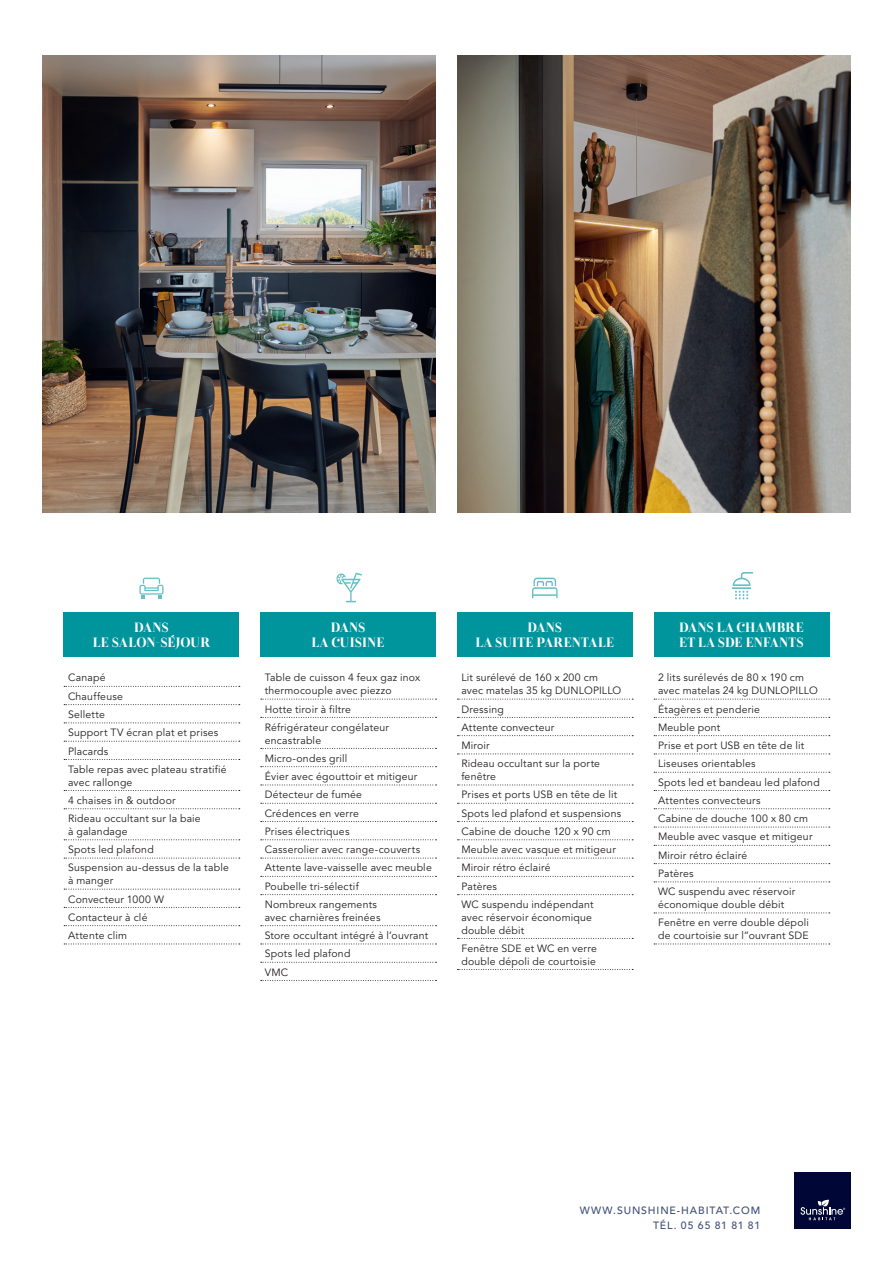
<style>
.page{position:relative;width:893px;height:1263px;background:#fff}
.page>*{position:absolute;margin:0;border:0;box-sizing:border-box;transform-origin:0 0}
.t1{font:13.5px/15px "Cabrito Didone Con Bol";letter-spacing:.02em;color:#fff;text-align:center}
.t2{font:10.5px/12.8px "Avenir LT Std";letter-spacing:.02em;color:#231f20}
.t3{font:500 10.5px/15px "Avenir LT Std";letter-spacing:.08em;color:#414f78;text-align:right}
</style>
<div class="page">
<div style="left:794px;top:1173px;width:56px;height:56px;background:#000737"></div>
<svg style="left:801px;top:1199px;width:44px;height:21px"></svg>
<img style="left:457px;top:55px;width:393px;height:457px">
<img style="left:43px;top:55px;width:393px;height:457px">
<svg style="left:64px;top:686px;width:176px;height:1px"></svg>
<svg style="left:64px;top:704px;width:176px;height:1px"></svg>
<svg style="left:64px;top:722px;width:176px;height:1px"></svg>
<svg style="left:64px;top:741px;width:176px;height:1px"></svg>
<svg style="left:64px;top:759px;width:176px;height:1px"></svg>
<svg style="left:64px;top:790px;width:176px;height:1px"></svg>
<svg style="left:64px;top:808px;width:176px;height:1px"></svg>
<svg style="left:64px;top:839px;width:176px;height:1px"></svg>
<svg style="left:64px;top:858px;width:176px;height:1px"></svg>
<svg style="left:64px;top:889px;width:176px;height:1px"></svg>
<svg style="left:64px;top:907px;width:176px;height:1px"></svg>
<svg style="left:64px;top:925px;width:176px;height:1px"></svg>
<svg style="left:64px;top:943px;width:176px;height:1px"></svg>
<svg style="left:261px;top:699px;width:175px;height:1px"></svg>
<svg style="left:261px;top:717px;width:175px;height:1px"></svg>
<svg style="left:261px;top:748px;width:175px;height:1px"></svg>
<svg style="left:261px;top:766px;width:175px;height:1px"></svg>
<svg style="left:261px;top:785px;width:175px;height:1px"></svg>
<svg style="left:261px;top:803px;width:175px;height:1px"></svg>
<svg style="left:261px;top:821px;width:175px;height:1px"></svg>
<svg style="left:261px;top:839px;width:175px;height:1px"></svg>
<svg style="left:261px;top:858px;width:175px;height:1px"></svg>
<svg style="left:261px;top:876px;width:175px;height:1px"></svg>
<svg style="left:261px;top:894px;width:175px;height:1px"></svg>
<svg style="left:261px;top:925px;width:175px;height:1px"></svg>
<svg style="left:261px;top:943px;width:175px;height:1px"></svg>
<svg style="left:261px;top:962px;width:175px;height:1px"></svg>
<svg style="left:261px;top:980px;width:175px;height:1px"></svg>
<svg style="left:457px;top:699px;width:176px;height:1px"></svg>
<svg style="left:457px;top:717px;width:176px;height:1px"></svg>
<svg style="left:457px;top:735px;width:176px;height:1px"></svg>
<svg style="left:457px;top:753px;width:176px;height:1px"></svg>
<svg style="left:457px;top:785px;width:176px;height:1px"></svg>
<svg style="left:457px;top:803px;width:176px;height:1px"></svg>
<svg style="left:457px;top:821px;width:176px;height:1px"></svg>
<svg style="left:457px;top:839px;width:176px;height:1px"></svg>
<svg style="left:457px;top:858px;width:176px;height:1px"></svg>
<svg style="left:457px;top:876px;width:176px;height:1px"></svg>
<svg style="left:457px;top:894px;width:176px;height:1px"></svg>
<svg style="left:457px;top:938px;width:176px;height:1px"></svg>
<svg style="left:457px;top:969px;width:176px;height:1px"></svg>
<svg style="left:654px;top:699px;width:176px;height:1px"></svg>
<svg style="left:654px;top:717px;width:176px;height:1px"></svg>
<svg style="left:654px;top:735px;width:176px;height:1px"></svg>
<svg style="left:654px;top:753px;width:176px;height:1px"></svg>
<svg style="left:654px;top:772px;width:176px;height:1px"></svg>
<svg style="left:654px;top:790px;width:176px;height:1px"></svg>
<svg style="left:654px;top:808px;width:176px;height:1px"></svg>
<svg style="left:654px;top:827px;width:176px;height:1px"></svg>
<svg style="left:654px;top:845px;width:176px;height:1px"></svg>
<svg style="left:654px;top:863px;width:176px;height:1px"></svg>
<svg style="left:654px;top:881px;width:176px;height:1px"></svg>
<svg style="left:654px;top:912px;width:176px;height:1px"></svg>
<svg style="left:654px;top:943px;width:176px;height:1px"></svg>
<div style="left:64px;top:612px;width:175px;height:44px;background:#00959d"></div>
<div style="left:260px;top:612px;width:176px;height:44px;background:#00959d"></div>
<div style="left:457px;top:612px;width:175px;height:44px;background:#00959d"></div>
<div style="left:654px;top:612px;width:175px;height:44px;background:#00959d"></div>
<svg style="left:336px;top:573px;width:26px;height:29px"></svg>
<svg style="left:732px;top:572px;width:21px;height:27px"></svg>
<svg style="left:532px;top:578px;width:26px;height:20px"></svg>
<svg style="left:139px;top:578px;width:25px;height:21px"></svg>
<p class="t1" style="left:134px;top:620px;width:36px">DANS</p>
<p class="t1" style="left:93px;top:635px;width:118px">LE SALON-SÉJOUR</p>
<p class="t2" style="left:68px;top:672px;width:39px">Canapé</p>
<p class="t2" style="left:68px;top:690px;width:56px">Chauffeuse</p>
<p class="t2" style="left:68px;top:708px;width:38px">Sellette</p>
<p class="t2" style="left:68px;top:727px;width:152px">Support TV écran plat et prises</p>
<p class="t2" style="left:68px;top:745px;width:42px">Placards</p>
<p class="t2" style="left:68px;top:763px;width:160px">Table repas avec plateau stratifié avec rallonge</p>
<p class="t2" style="left:68px;top:794px;width:109px">4 chaises in &amp; outdoor</p>
<p class="t2" style="left:68px;top:812px;width:134px">Rideau occultant sur la baie à galandage</p>
<p class="t2" style="left:68px;top:843px;width:87px">Spots led plafond</p>
<p class="t2" style="left:68px;top:862px;width:162px">Suspension au-dessus de la table à manger</p>
<p class="t2" style="left:68px;top:893px;width:97px">Convecteur 1000 W</p>
<p class="t2" style="left:68px;top:911px;width:81px">Contacteur à clé</p>
<p class="t2" style="left:68px;top:929px;width:60px">Attente clim</p>
<p class="t1" style="left:331px;top:620px;width:36px">DANS</p>
<p class="t1" style="left:312px;top:635px;width:75px">LA CUISINE</p>
<p class="t2" style="left:265px;top:672px;width:157px">Table de cuisson 4 feux gaz inox thermocouple avec piezzo</p>
<p class="t2" style="left:265px;top:703px;width:88px">Hotte tiroir à filtre</p>
<p class="t2" style="left:265px;top:721px;width:126px">Réfrigérateur congélateur encastrable</p>
<p class="t2" style="left:265px;top:752px;width:84px">Micro-ondes grill</p>
<p class="t2" style="left:265px;top:770px;width:154px">Évier avec égouttoir et mitigeur</p>
<p class="t2" style="left:265px;top:789px;width:99px">Détecteur de fumée</p>
<p class="t2" style="left:265px;top:807px;width:96px">Crédences en verre</p>
<p class="t2" style="left:265px;top:825px;width:86px">Prises électriques</p>
<p class="t2" style="left:265px;top:843px;width:157px">Casserolier avec range-couverts</p>
<p class="t2" style="left:265px;top:862px;width:169px">Attente lave-vaisselle avec meuble</p>
<p class="t2" style="left:265px;top:880px;width:96px">Poubelle tri-sélectif</p>
<p class="t2" style="left:265px;top:898px;width:117px">Nombreux rangements avec charnières freinées</p>
<p class="t2" style="left:265px;top:929px;width:165px">Store occultant intégré à l’ouvrant</p>
<p class="t2" style="left:265px;top:948px;width:87px">Spots led plafond</p>
<p class="t2" style="left:265px;top:966px;width:25px">VMC</p>
<p class="t1" style="left:476px;top:620px;width:140px">DANS<br>LA SUITE PARENTALE</p>
<p class="t1" style="left:679px;top:620px;width:126px;text-align:left">DANS LA CHAMBRE<br>ET LA SDE ENFANTS</p>
<p class="t2" style="left:461px;top:672px;width:161px">Lit surélevé de 160 x 200 cm avec matelas 35 kg DUNLOPILLO</p>
<p class="t2" style="left:461px;top:703px;width:44px">Dressing</p>
<p class="t2" style="left:461px;top:721px;width:95px">Attente convecteur</p>
<p class="t2" style="left:461px;top:739px;width:30px">Miroir</p>
<p class="t2" style="left:461px;top:758px;width:140px">Rideau occultant sur la porte fenêtre</p>
<p class="t2" style="left:461px;top:789px;width:157px">Prises et ports USB en tête de lit</p>
<p class="t2" style="left:461px;top:807px;width:161px">Spots led plafond et suspensions</p>
<p class="t2" style="left:461px;top:825px;width:151px">Cabine de douche 120 x 90 cm</p>
<p class="t2" style="left:461px;top:843px;width:156px">Meuble avec vasque et mitigeur</p>
<p class="t2" style="left:461px;top:862px;width:91px">Miroir rétro éclairé</p>
<p class="t2" style="left:461px;top:880px;width:37px">Patères</p>
<p class="t2" style="left:461px;top:898px;width:134px">WC suspendu indépendant avec réservoir économique double débit</p>
<p class="t2" style="left:461px;top:942px;width:137px">Fenêtre SDE et WC en verre double dépoli de courtoisie</p>
<p class="t2" style="left:658px;top:672px;width:161px">2 lits surélevés de 80 x 190 cm avec matelas 24 kg DUNLOPILLO</p>
<p class="t2" style="left:658px;top:703px;width:104px">Étagères et penderie</p>
<p class="t2" style="left:658px;top:721px;width:64px">Meuble pont</p>
<p class="t2" style="left:658px;top:739px;width:148px">Prise et port USB en tête de lit</p>
<p class="t2" style="left:658px;top:758px;width:99px">Liseuses orientables</p>
<p class="t2" style="left:658px;top:776px;width:163px">Spots led et bandeau led plafond</p>
<p class="t2" style="left:658px;top:794px;width:104px">Attentes convecteurs</p>
<p class="t2" style="left:658px;top:812px;width:152px">Cabine de douche 100 x 80 cm</p>
<p class="t2" style="left:658px;top:831px;width:156px">Meuble avec vasque et mitigeur</p>
<p class="t2" style="left:658px;top:849px;width:91px">Miroir rétro éclairé</p>
<p class="t2" style="left:658px;top:867px;width:37px">Patères</p>
<p class="t2" style="left:658px;top:885px;width:139px">WC suspendu avec réservoir économique double débit</p>
<p class="t2" style="left:658px;top:917px;width:152px">Fenêtre en verre double dépoli de courtoisie sur l”ouvrant SDE</p>
<p class="t3" style="left:580px;top:1203px;width:182px">WWW.SUNSHINE-HABITAT.COM<br>TÉL. 05 65 81 81 81</p>
</div>
